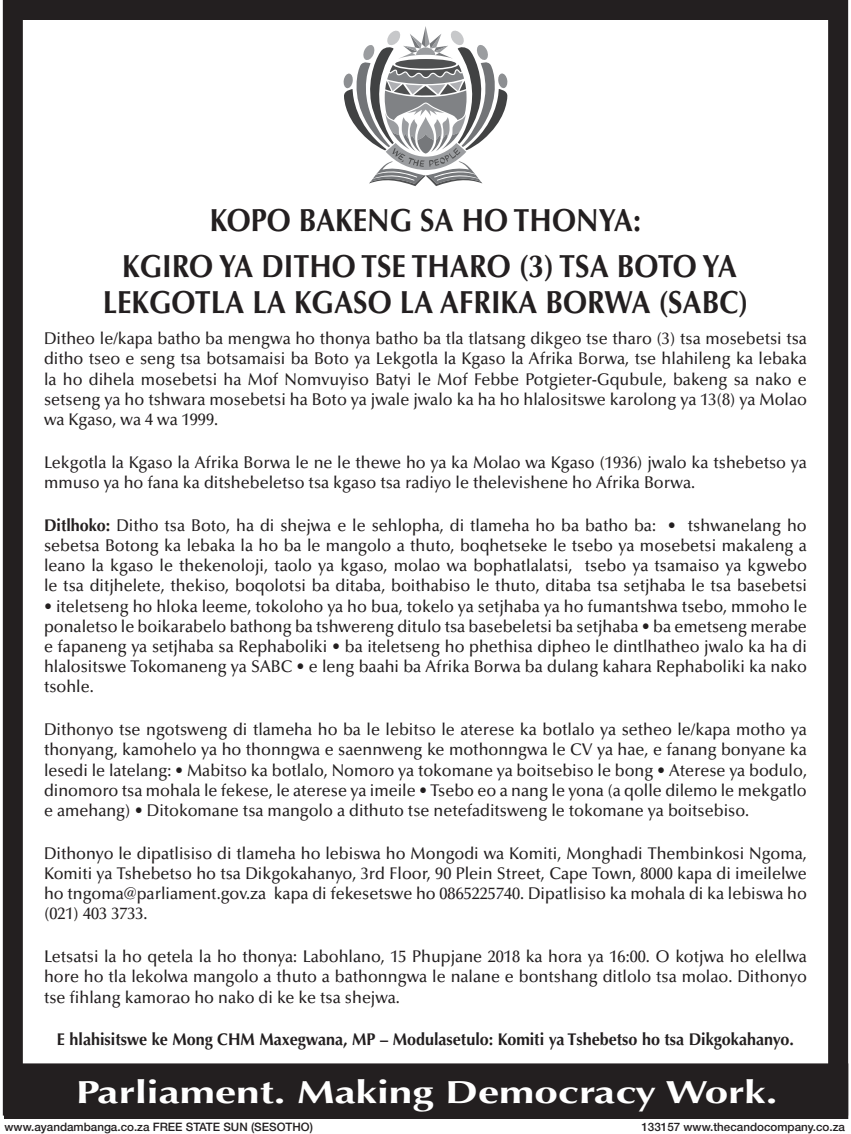
<style>
.page{position:relative;width:851px;height:1134px;background:#fff}
.page>*{position:absolute;margin:0;border:0;box-sizing:border-box;transform-origin:0 0}
.t1{font:700 32px/45.6px "Optima LT Std";color:#231f20;text-align:center;scale:.9 1}
.t2{font:700 32px "Optima LT Std";color:#fff;scale:1.32 1}
.t3{font:500 17px/20.2px "Optima LT Std";color:#231f20;text-align:justify;scale:.95 1}
.t4{font:700 17px "Optima LT Std";color:#231f20;scale:.95 1}
.t5{font:500 11.6px "Helvetica Neue LT Std";color:#231f20}
.s1{font-weight:700}
</style>
<div class="page">
<div style="left:3px;top:0;width:845px;height:1115px;border:20px solid #231f20"></div>
<div style="left:4px;top:1063px;width:844px;height:56px;border:20px solid #231f20"></div>
<div style="left:8px;top:1078px;width:837px;height:39px;background:#231f20"></div>
<div style="left:7px;top:1077px;width:839px;height:41px;border:2px solid #231f20"></div>
<svg style="left:343px;top:26px;width:165px;height:160px"></svg>
<h1 class="t1" style="left:122px;top:198px;width:684px">KOPO BAKENG SA HO THONYA:<br>KGIRO YA DITHO TSE THARO (3) TSA BOTO YA</h1>
<h1 class="t1" style="left:103px;top:279px;width:718px">LEKGOTLA LA KGASO LA AFRIKA BORWA (SABC)</h1>
<p class="t3" style="left:44px;top:329px;width:804px">Ditheo le/kapa batho ba mengwa ho thonya batho ba tla tlatsang dikgeo tse tharo (3) tsa mosebetsi tsa ditho tseo e seng tsa botsamaisi ba Boto ya Lekgotla la Kgaso la Afrika Borwa, tse hlahileng ka lebaka la ho dihela mosebetsi ha Mof Nomvuyiso Batyi le Mof Febbe Potgieter-Gqubule, bakeng sa nako e setseng ya ho tshwara mosebetsi ha Boto ya jwale jwalo ka ha ho hlalositswe karolong ya 13(8) ya Molao wa Kgaso, wa 4 wa 1999.</p>
<p class="t3" style="left:44px;top:452px;width:804px">Lekgotla la Kgaso la Afrika Borwa le ne le thewe ho ya ka Molao wa Kgaso (1936) jwalo ka tshebetso ya mmuso ya ho fana ka ditshebeletso tsa kgaso tsa radiyo le thelevishene ho Afrika Borwa.</p>
<p class="t3" style="left:44px;top:515px;width:804px"><span class="s1">Ditlhoko:</span> Ditho tsa Boto, ha di shejwa e le sehlopha, di tlameha ho ba batho ba: • tshwanelang ho sebetsa Botong ka lebaka la ho ba le mangolo a thuto, boqhetseke le tsebo ya mosebetsi makaleng a leano la kgaso le thekenoloji, taolo ya kgaso, molao wa bophatlalatsi, tsebo ya tsamaiso ya kgwebo le tsa ditjhelete, thekiso, boqolotsi ba ditaba, boithabiso le thuto, ditaba tsa setjhaba le tsa basebetsi</p>
<p class="t3" style="left:44px;top:596px;width:804px">• iteletseng ho hloka leeme, tokoloho ya ho bua, tokelo ya setjhaba ya ho fumantshwa tsebo, mmoho le ponaletso le boikarabelo bathong ba tshwereng ditulo tsa basebeletsi ba setjhaba • ba emetseng merabe e fapaneng ya setjhaba sa Rephaboliki • ba iteletseng ho phethisa dipheo le dintlhatheo jwalo ka ha di hlalositswe Tokomaneng ya SABC • e leng baahi ba Afrika Borwa ba dulang kahara Rephaboliki ka nako tsohle.</p>
<p class="t3" style="left:44px;top:720px;width:804px">Dithonyo tse ngotsweng di tlameha ho ba le lebitso le aterese ka botlalo ya setheo le/kapa motho ya thonyang, kamohelo ya ho thonngwa e saennweng ke mothonngwa le CV ya hae, e fanang bonyane ka lesedi le latelang: • Mabitso ka botlalo, Nomoro ya tokomane ya boitsebiso le bong • Aterese ya bodulo, dinomoro tsa mohala le fekese, le aterese ya imeile • Tsebo eo a nang le yona (a qolle dilemo le mekgatlo e amehang) • Ditokomane tsa mangolo a dithuto tse netefaditsweng le tokomane ya boitsebiso.</p>
<p class="t3" style="left:44px;top:843px;width:804px">Dithonyo le dipatlisiso di tlameha ho lebiswa ho Mongodi wa Komiti, Monghadi Thembinkosi Ngoma, Komiti ya Tshebetso ho tsa Dikgokahanyo, 3rd Floor, 90 Plein Street, Cape Town, 8000 kapa di imeilelwe ho tngoma@parliament.gov.za kapa di fekesetswe ho 0865225740. Dipatlisiso ka mohala di ka lebiswa ho (021) 403 3733.</p>
<p class="t3" style="left:44px;top:947px;width:804px">Letsatsi la ho qetela la ho thonya: Labohlano, 15 Phupjane 2018 ka hora ya 16:00. O kotjwa ho elellwa hore ho tla lekolwa mangolo a thuto a bathonngwa le nalane e bontshang ditlolo tsa molao. Dithonyo tse fihlang kamorao ho nako di ke ke tsa shejwa.</p>
<p class="t4" style="left:57px;top:1030px;width:777px">E hlahisitswe ke Mong CHM Maxegwana, MP – Modulasetulo: Komiti ya Tshebetso ho tsa Dikgokahanyo.</p>
<h1 class="t2" style="left:76px;top:1074px;width:533px">Parliament. Making Democracy Work.</h1>
<p class="t5" style="left:5px;top:1120px;width:310px">www.ayandambanga.co.za FREE STATE SUN (SESOTHO)</p>
<p class="t5" style="left:641px;top:1120px;width:205px">133157 www.thecandocompany.co.za</p>
</div>
